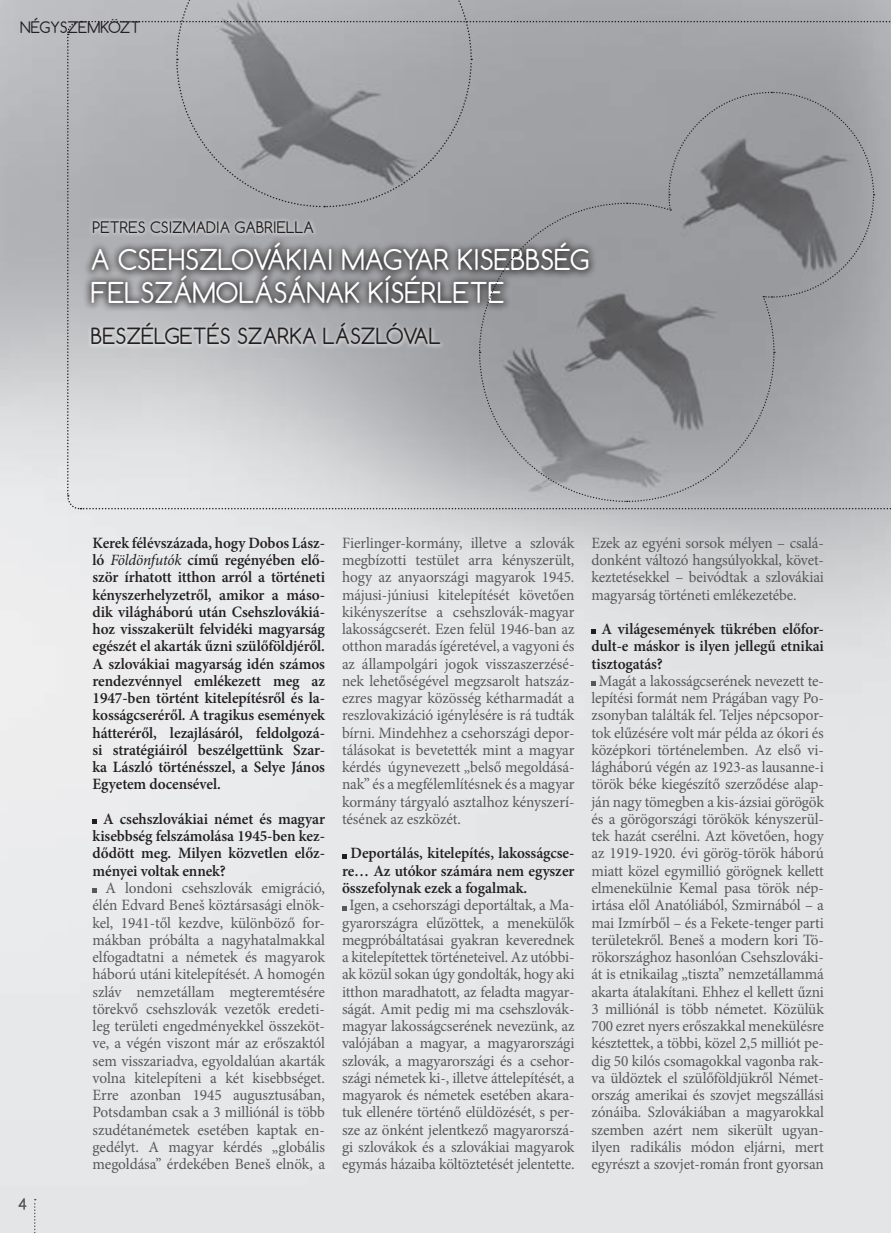
<style>
.page{position:relative;width:891px;height:1233px;background:#fff}
.page>*{position:absolute;margin:0;border:0;box-sizing:border-box;transform-origin:0 0}
.t1{font:27px/32.4px "Comfortaa";color:#fff}
.t2{font:21px "Comfortaa";color:#231f20}
.t3{font:15.75px/17.2px "Minion Pro";letter-spacing:-.01em;color:#57585a;text-align:justify}
.t4{font:600 15.75px/17.2px "Minion Pro";letter-spacing:-.005em;color:#231f20;text-align:justify}
.t5{font:15px "Comfortaa";color:#231f20}
.s1{font-weight:400;font-style:italic}
</style>
<div class="page">
<img style="left:0;top:0;width:891px;height:1232px">
<svg style="left:18px;top:1198px;width:9px;height:11px"></svg>
<svg style="left:34px;top:1198px;width:2px;height:35px"></svg>
<svg style="left:93px;top:819px;width:4px;height:5px"></svg>
<svg style="left:93px;top:888px;width:4px;height:5px"></svg>
<svg style="left:342px;top:854px;width:4px;height:4px"></svg>
<svg style="left:342px;top:906px;width:4px;height:4px"></svg>
<svg style="left:591px;top:630px;width:5px;height:4px"></svg>
<svg style="left:591px;top:681px;width:5px;height:5px"></svg>
<svg style="left:66px;top:0;width:825px;height:510px;background:#a4a5a8"></svg>
<p class="t5" style="left:20px;top:17px;width:122px">NÉGYSZEMKÖZT</p>
<p class="t5" style="left:93px;top:218px;width:223px">PETRES CSIZMADIA GABRIELLA</p>
<h1 class="t1" style="left:91px;top:243px;width:500px">A CSEHSZLOVÁKIAI MAGYAR KISEBBSÉG<br>FELSZÁMOLÁSÁNAK KÍSÉRLETE</h1>
<h2 class="t2" style="left:91px;top:323px;width:352px">BESZÉLGETÉS SZARKA LÁSZLÓVAL</h2>
<p class="t4" style="left:93px;top:534px;width:234px">Kerek félévszázada, hogy Dobos Lász&shy;ló <span class="s1">Földönfutók</span> című regényében elő&shy;ször írhatott itthon arról a történeti kényszerhelyzetről, amikor a máso&shy;dik világháború után Csehszlovákiá&shy;hoz visszakerült felvidéki magyarság egészét el akarták űzni szülőföldjéről.<br>A szlovákiai magyarság idén számos rendezvénnyel emlékezett meg az 1947-ben történt kitelepítésről és la&shy;kosságcseréről. A tragikus események hátteréről, lezajlásáról, feldolgozá&shy;si stratégiáiról beszélgettünk Szar&shy;ka László történésszel, a Selye János Egyetem docensével.</p>
<p class="t4" style="left:93px;top:810px;width:234px;text-indent:10px">A csehszlovákiai német és magyar kisebbség felszámolása 1945-ben kez&shy;dődött meg. Milyen közvetlen előz&shy;ményei voltak ennek?</p>
<p class="t3" style="left:93px;top:879px;width:234px;text-indent:13px">A londoni csehszlovák emigráció, élén Edvard Beneš köztársasági elnök&shy;kel, 1941-től kezdve, különböző for&shy;mákban próbálta a nagyhatalmakkal elfogadtatni a németek és magyarok háború utáni kitelepítését. A homogén szláv nemzetállam megteremtésére törekvő csehszlovák vezetők eredeti&shy;leg területi engedményekkel összeköt&shy;ve, a végén viszont már az erőszaktól sem visszariadva, egyoldalúan akarták volna kitelepíteni a két kisebbséget.<br>Erre azonban 1945 augusztusában, Potsdamban csak a 3 milliónál is több szudétanémetek esetében kaptak en&shy;gedélyt. A magyar kérdés „globális megoldása” érdekében Beneš elnök, a</p>
<p class="t3" style="left:342px;top:534px;width:234px">Fierlinger-kormány, illetve a szlovák megbízotti testület arra kényszerült, hogy az anyaországi magyarok 1945. májusi-júniusi kitelepítését követően kikényszerítse a csehszlovák-magyar lakosságcserét. Ezen felül 1946-ban az otthon maradás ígéretével, a vagyoni és az állampolgári jogok visszaszerzésé&shy;nek lehetőségével megzsarolt hatszáz&shy;ezres magyar közösség kétharmadát a reszlovakizáció igénylésére is rá tudták bírni. Mindehhez a csehországi depor&shy;tálásokat is bevetették mint a magyar kérdés úgynevezett „belső megoldásá&shy;nak” és a megfélemlítésnek és a magyar kormány tárgyaló asztalhoz kényszerí&shy;tésének az eszközét.</p>
<p class="t4" style="left:342px;top:844px;width:234px;text-indent:9px">Deportálás, kitelepítés, lakosságcse&shy;re… Az utókor számára nem egyszer összefolynak ezek a fogalmak.</p>
<p class="t3" style="left:342px;top:896px;width:234px;text-align:center">Igen, a csehországi deportáltak, a Ma&shy;gyarországra elűzöttek, a menekülők megpróbáltatásai gyakran keverednek a kitelepítettek történeteivel. Az utóbbi&shy;ak közül sokan úgy gondolták, hogy aki itthon maradhatott, az feladta magyar&shy;ságát. Amit pedig mi ma csehszlovák&shy;magyar lakosságcserének nevezünk, az valójában a magyar, a magyarországi szlovák, a magyarországi és a csehor&shy;szági németek ki-, illetve áttelepítését, a magyarok és németek esetében akara&shy;tuk ellenére történő elüldözését, s per&shy;sze az önként jelentkező magyarorszá&shy;gi szlovákok és a szlovákiai magyarok egymás házaiba költöztetését jelentette.</p>
<p class="t3" style="left:591px;top:534px;width:234px">Ezek az egyéni sorsok mélyen – csalá&shy;donként változó hangsúlyokkal, követ&shy;keztetésekkel – beivódtak a szlovákiai magyarság történeti emlékezetébe.</p>
<p class="t4" style="left:591px;top:620px;width:234px;text-indent:10px">A világesemények tükrében előfor&shy;dult-e máskor is ilyen jellegű etnikai tisztogatás?</p>
<p class="t3" style="left:591px;top:672px;width:234px;text-align:center">Magát a lakosságcserének nevezett te&shy;lepítési formát nem Prágában vagy Po&shy;zsonyban találták fel. Teljes népcsopor&shy;tok elűzésére volt már példa az ókori és középkori történelemben. Az első vi&shy;lágháború végén az 1923-as lausanne-i török béke kiegészítő szerződése alap&shy;ján nagy tömegben a kis-ázsiai görögök és a görögországi törökök kényszerül&shy;tek hazát cserélni. Azt követően, hogy az 1919-1920. évi görög-török háború miatt közel egymillió görögnek kellett elmenekülnie Kemal pasa török nép&shy;irtása elől Anatóliából, Szmirnából – a mai Izmírből – és a Fekete-tenger parti területekről. Beneš a modern kori Tö&shy;rökországhoz hasonlóan Csehszlováki&shy;át is etnikailag „tiszta” nemzetállammá akarta átalakítani. Ehhez el kellett űzni 3 milliónál is több németet. Közülük 700 ezret nyers erőszakkal menekülésre késztettek, a többi, közel 2,5 milliót pe&shy;dig 50 kilós csomagokkal vagonba rak&shy;va üldöztek el szülőföldjükről Német&shy;ország amerikai és szovjet megszállási zónáiba. Szlovákiában a magyarokkal szemben azért nem sikerült ugyan&shy;ilyen radikális módon eljárni, mert egyrészt a szovjet-román front gyorsan</p>
</div>
